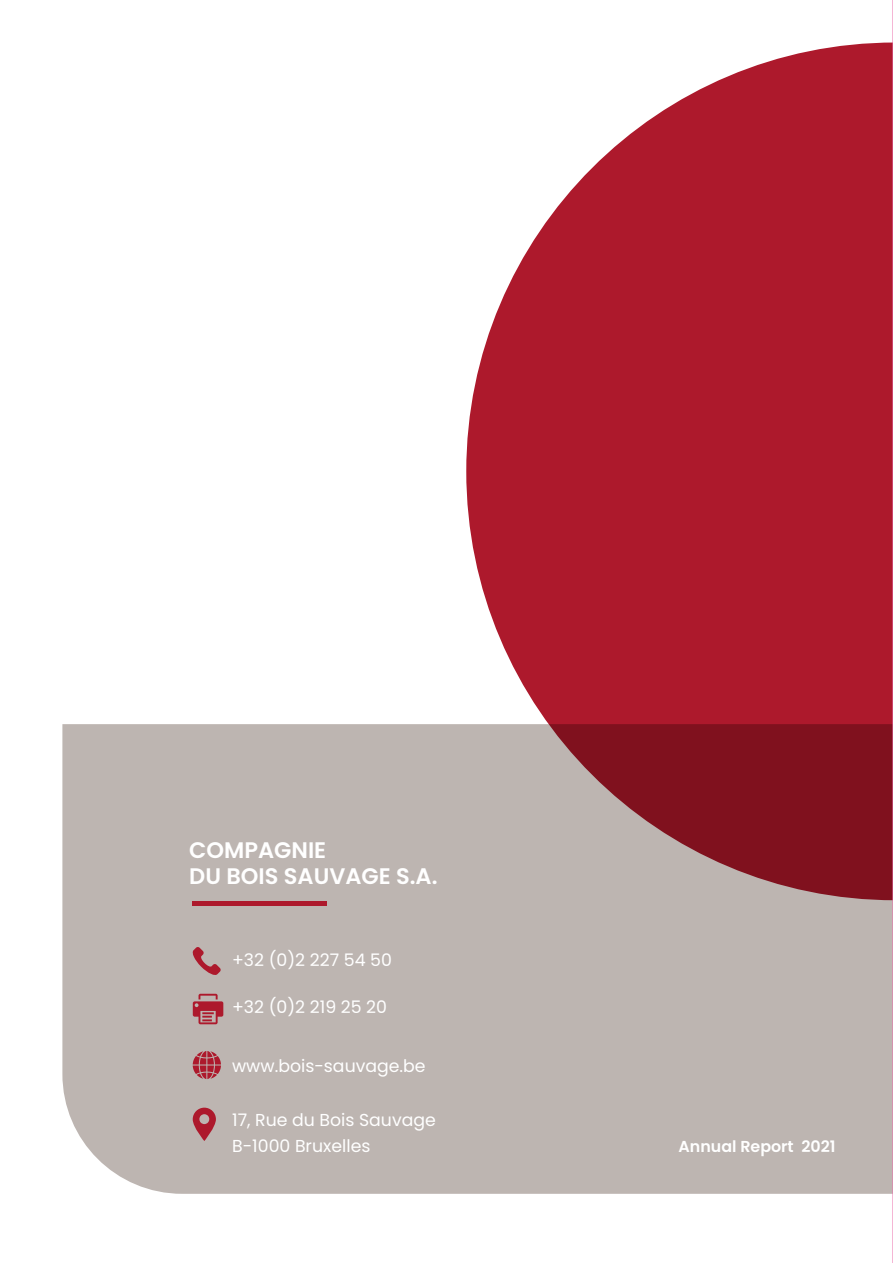
<style>
.page{position:relative;width:893px;height:1263px;background:#fff}
.page>*{position:absolute;margin:0;border:0;box-sizing:border-box;transform-origin:0 0}
.t1{font:600 22.5px/26px "Poppins";color:#fff}
.t2{font:17.25px/26px "Poppins";color:#fff}
.t3{font:600 15.9px "Poppins";color:#fff}
</style>
<div class="page">
<div style="left:62px;top:724px;width:830px;height:470px;background:#bdb5b1"></div>
<svg style="left:466px;top:43px;width:426px;height:857px;background:#b34350"></svg>
<svg style="left:193px;top:1051px;width:28px;height:28px"></svg>
<div style="left:192px;top:901px;width:135px;height:5px;background:#ad192c"></div>
<svg style="left:192px;top:947px;width:29px;height:29px"></svg>
<svg style="left:193px;top:1108px;width:23px;height:33px"></svg>
<svg style="left:193px;top:994px;width:30px;height:30px"></svg>
<hr style="left:892px;top:0;width:1px;height:1263px;background:#ec6fad">
<h1 class="t1" style="left:189px;top:837px;width:250px">COMPAGNIE<br>DU BOIS SAUVAGE S.A.</h1>
<p class="t2" style="left:232px;top:947px;width:161px">+32 (0)2 227 54 50</p>
<p class="t2" style="left:232px;top:994px;width:156px">+32 (0)2 219 25 20</p>
<p class="t2" style="left:232px;top:1053px;width:195px">www.bois-sauvage.be</p>
<p class="t2" style="left:232px;top:1107px;width:205px">17, Rue du Bois Sauvage<br>B-1000 Bruxelles</p>
<p class="t3" style="left:679px;top:1137px;width:158px">Annual Report 2021</p>
</div>
